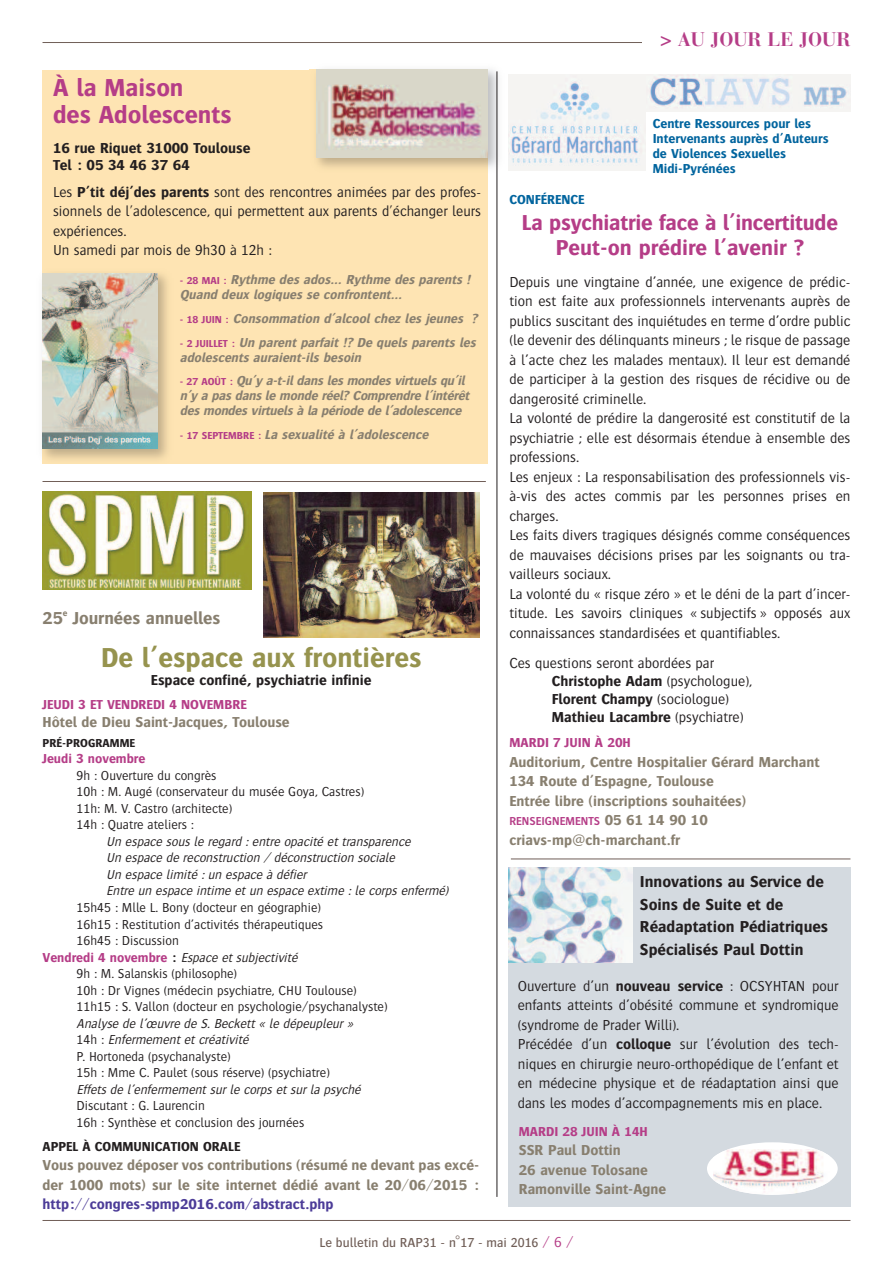
<style>
.page{position:relative;width:893px;height:1263px;background:#fff}
.page>*{position:absolute;margin:0;border:0;box-sizing:border-box;transform-origin:0 0}
.t1{font:700 28.5px "Bosis";color:#96934e}
.t2{font:700 25.5px/27px "Bosis";color:#b53d87}
.t3{font:700 22.5px/25.5px "Bosis";letter-spacing:-.01em;color:#b53d87;text-align:center}
.t4{font:700 19.5px "Bauer Bodoni";color:#b53d87}
.t5{font:700 18px "Bosis";color:#887f6f}
.t6{font:700 16.5px/22.5px "Bosis";color:#231f20}
.t7{font:300 15px/19.5px "Bosis";color:#231f20}
.t8{font:700 15px/19.5px "Bosis";color:#887f6f}
.t9{font:700 15px/16.5px "Bosis";color:#231f20}
.t10{font:700 15px "Bosis";color:#4c3c98}
.t11{font:300 13.5px/16.5px "Bosis";color:#231f20}
.t12{font:italic 700 13.5px/15px "Bosis";color:#887f6f}
.t13{font:italic 300 13.5px/16.5px "Bosis";color:#231f20}
.t14{font:700 13.5px/15px "Bosis";color:#00649e}
.t15{font:700 13.5px "Bosis";color:#b53d87}
.t16{font:500 13.5px "Bosis";color:#705e57}
.t17{font:700 13.5px "Bosis";color:#231f20}
.t18{font:600 12px "Bosis";color:#b53d87}
.t19{font:700 12px "Bosis";color:#231f20}
.s1{font-weight:700}
.s2{font-style:normal;font-size:10.5px;color:#b53d87}
.s3{font-weight:700;font-style:normal;color:#b53d87}
.s4{font-weight:700;font-style:normal}
.s5{font-style:italic}
.s6{font-weight:700;font-size:15px;color:#887f6f}
.s7{font-weight:300;font-size:15px;color:#b53d87}
</style>
<div class="page">
<div style="left:43px;top:70px;width:445px;height:393px;background:#fee4b3"></div>
<div style="left:508px;top:867px;width:342px;height:340px;background:#d4dae0"></div>
<hr style="left:43px;top:1220px;width:807px;height:1px;background:#705e57">
<img style="left:309px;top:69px;width:190px;height:108px">
<img style="left:316px;top:70px;width:172px;height:87px">
<hr style="left:497px;top:71px;width:1px;height:1126px;background:#231f20">
<hr style="left:43px;top:42px;width:807px;height:1px;background:#705e57">
<hr style="left:511px;top:858px;width:339px;height:1px;background:#705e57">
<hr style="left:43px;top:481px;width:443px;height:1px;background:#705e57">
<div style="left:642px;top:31px;width:208px;height:38px;background:#fff"></div>
<img style="left:646px;top:74px;width:204px;height:37px">
<img style="left:264px;top:492px;width:215px;height:145px">
<div style="left:707px;top:1142px;width:131px;height:53px;background:#fff;border-radius:50%"></div>
<img style="left:713px;top:1150px;width:116px;height:43px">
<img style="left:42px;top:267px;width:135px;height:197px">
<img style="left:43px;top:274px;width:114px;height:174px">
<img style="left:43px;top:492px;width:208px;height:98px">
<img style="left:508px;top:74px;width:138px;height:96px">
<img style="left:508px;top:868px;width:124px;height:95px">
<h2 class="t2" style="left:53px;top:74px;width:180px">À la Maison<br>des Adolescents</h2>
<p class="t9" style="left:53px;top:140px;width:199px">16 rue Riquet 31000 Toulouse<br>Tel : 05 34 46 37 64</p>
<p class="t7" style="left:53px;top:182px;width:430px">Les <span class="s1">P’tit déj’des parents</span> sont des rencontres animées par des profes&shy;sionnels de l'adolescence, qui permettent aux parents d'échanger leurs expériences.<br>Un samedi par mois de 9h30 à 12h :</p>
<p class="t12" style="left:180px;top:272px;width:294px"><span class="s2">- 28 MAI :</span> Rythme des ados… Rythme des parents !<br>Quand deux logiques se confrontent…</p>
<p class="t12" style="left:180px;top:311px;width:299px"><span class="s2">- 18 JUIN :</span> Consommation d’alcool chez les jeunes ?</p>
<p class="t12" style="left:180px;top:334px;width:299px"><span class="s2">- 2 JUILLET :</span> Un parent parfait !? De quels parents les adolescents auraient-ils besoin</p>
<p class="t12" style="left:180px;top:373px;width:293px"><span class="s2">- 2 7 A O Û T :</span> Qu’y a-t-il dans les mondes virtuels qu’il n’y a pas dans le monde réel? Comprendre l’intérêt des mondes virtuels à la période de l’adolescence</p>
<p class="t12" style="left:180px;top:426px;width:252px"><span class="s2">- 17 SEPTEMBRE :</span> La sexualité à l’adolescence</p>
<p class="t5" style="left:43px;top:607px;width:179px">25<sup>e</sup> Journées annuelles</p>
<h1 class="t1" style="left:101px;top:641px;width:322px">De l’espace aux frontières</h1>
<p class="t9" style="left:151px;top:672px;width:222px">Espace confiné, psychiatrie infinie</p>
<p class="t15" style="left:43px;top:697px;width:206px">JEUDI 3 ET VENDREDI 4 NOVEMBRE</p>
<p class="t8" style="left:43px;top:712px;width:249px">Hôtel de Dieu Saint-Jacques, Toulouse</p>
<p class="t19" style="left:43px;top:736px;width:94px">PRÉ-PROGRAMME</p>
<p class="t15" style="left:43px;top:751px;width:104px">Jeudi 3 novembre</p>
<p class="t11" style="left:77px;top:767px;width:289px">9h : Ouverture du congrès<br>10h : M. Augé (conservateur du musée Goya, Castres)<br>11h: M. V. Castro (architecte)<br>14h : Quatre ateliers :</p>
<p class="t13" style="left:106px;top:833px;width:346px">Un espace sous le regard : entre opacité et transparence<br>Un espace de reconstruction / déconstruction sociale<br>Un espace limité : un espace à défier<br>Entre un espace intime et un espace extime : le corps enfermé)</p>
<p class="t11" style="left:77px;top:899px;width:246px">15h45 : Mlle L. Bony (docteur en géographie)</p>
<p class="t11" style="left:77px;top:915px;width:248px">16h15 : Restitution d’activités thérapeutiques</p>
<p class="t11" style="left:77px;top:932px;width:104px">16h45 : Discussion</p>
<p class="t13" style="left:43px;top:948px;width:259px"><span class="s3">Vendredi 4 novembre</span> <span class="s4">:</span> Espace et subjectivité</p>
<p class="t11" style="left:77px;top:965px;width:162px">9h : M. Salanskis (philosophe)</p>
<p class="t11" style="left:77px;top:981px;width:282px">10h : Dr Vignes (médecin psychiatre, CHU Toulouse)</p>
<p class="t11" style="left:77px;top:998px;width:312px">11h15 : S. Vallon (docteur en psychologie/psychanalyste)</p>
<p class="t11" style="left:77px;top:1014px;width:280px"><span class="s5">Analyse de l’œuvre de S. Beckett « le dépeupleur » </span>14h : <span class="s5">Enfermement et créativité<br></span>P. Hortoneda (psychanalyste)<br>15h : Mme C. Paulet (sous réserve) (psychiatre)</p>
<p class="t13" style="left:77px;top:1080px;width:288px">Effets de l’enfermement sur le corps et sur la psyché</p>
<p class="t11" style="left:77px;top:1097px;width:229px">Discutant : G. Laurencin<br>16h : Synthèse et conclusion des journées</p>
<p class="t17" style="left:43px;top:1138px;width:199px">APPEL À COMMUNICATION ORALE</p>
<p class="t8" style="left:43px;top:1155px;width:438px">Vous pouvez déposer vos contributions (résumé ne devant pas excé&shy;der 1000 mots) sur le site internet dédié avant le 20/06/2015 :</p>
<p class="t10" style="left:43px;top:1195px;width:293px">http://congres-spmp2016.com/abstract.php</p>
<h3 class="t4" style="left:660px;top:32px;width:192px">&gt; AU JOUR LE JOUR</h3>
<p class="t14" style="left:653px;top:115px;width:177px">Centre Ressources pour les<br>Intervenants auprès d’Auteurs de Violences Sexuelles<br>Midi-Pyrénées</p>
<p class="t14" style="left:509px;top:192px;width:77px">CONFÉRENCE</p>
<h3 class="t3" style="left:522px;top:209px;width:317px">La psychiatrie face à l’incertitude<br>Peut-on prédire l’avenir ?</h3>
<p class="t7" style="left:509px;top:272px;width:343px">Depuis une vingtaine d’année, une exigence de prédic&shy;tion est faite aux professionnels intervenants auprès de publics suscitant des inquiétudes en terme d’ordre public (le devenir des délinquants mineurs ; le risque de passage à l’acte chez les malades mentaux). Il leur est demandé de participer à la gestion des risques de récidive ou de dangerosité criminelle.<br>La volonté de prédire la dangerosité est constitutif de la psychiatrie ; elle est désormais étendue à ensemble des professions.<br>Les enjeux : La responsabilisation des professionnels vis&shy;à-vis des actes commis par les personnes prises en charges.<br>Les faits divers tragiques désignés comme conséquences de mauvaises décisions prises par les soignants ou tra&shy;vailleurs sociaux.<br>La volonté du « risque zéro » et le déni de la part d’incer&shy;titude. Les savoirs cliniques « subjectifs » opposés aux connaissances standardisées et quantifiables.</p>
<p class="t7" style="left:552px;top:653px;width:202px;line-height:18px;text-indent:-43px">Ces questions seront abordées par<br><span class="s1">Christophe Adam</span> (psychologue),<br><span class="s1">Florent Champy</span> (sociologue)<br><span class="s1">Mathieu Lacambre</span> (psychiatre)</p>
<p class="t15" style="left:509px;top:735px;width:123px">MARDI 7 JUIN À 20H</p>
<p class="t8" style="left:509px;top:752px;width:312px">Auditorium, Centre Hospitalier Gérard Marchant<br>134 Route d’Espagne, Toulouse<br>Entrée libre (inscriptions souhaitées)</p>
<p class="t18" style="left:509px;top:814px;width:200px">RENSEIGNEMENTS <span class="s6">05 61 14 90 10</span></p>
<p class="t8" style="left:509px;top:830px;width:172px">criavs-mp@ch-marchant.fr</p>
<p class="t6" style="left:640px;top:870px;width:190px">Innovations au Service de<br>Soins de Suite et de<br>Réadaptation Pédiatriques<br>Spécialisés Paul Dottin</p>
<p class="t7" style="left:518px;top:976px;width:322px">Ouverture d’un <span class="s1">nouveau service</span> : OCSYHTAN pour enfants atteints d’obésité commune et syndromique (syndrome de Prader Willi).<br>Précédée d’un <span class="s1">colloque</span> sur l’évolution des tech&shy;niques en chirurgie neuro-orthopédique de l’enfant et en médecine physique et de réadaptation ainsi que dans les modes d’accompagnements mis en place.</p>
<p class="t15" style="left:519px;top:1123px;width:131px">MARDI 28 JUIN À 14H</p>
<p class="t8" style="left:519px;top:1140px;width:149px">SSR Paul Dottin<br>26 avenue Tolosane<br>Ramonville Saint-Agne</p>
<p class="t16" style="left:320px;top:1234px;width:255px">Le bulletin du RAP31 - n°17 - mai 2016 <span class="s7">/ 6 /</span></p>
</div>
